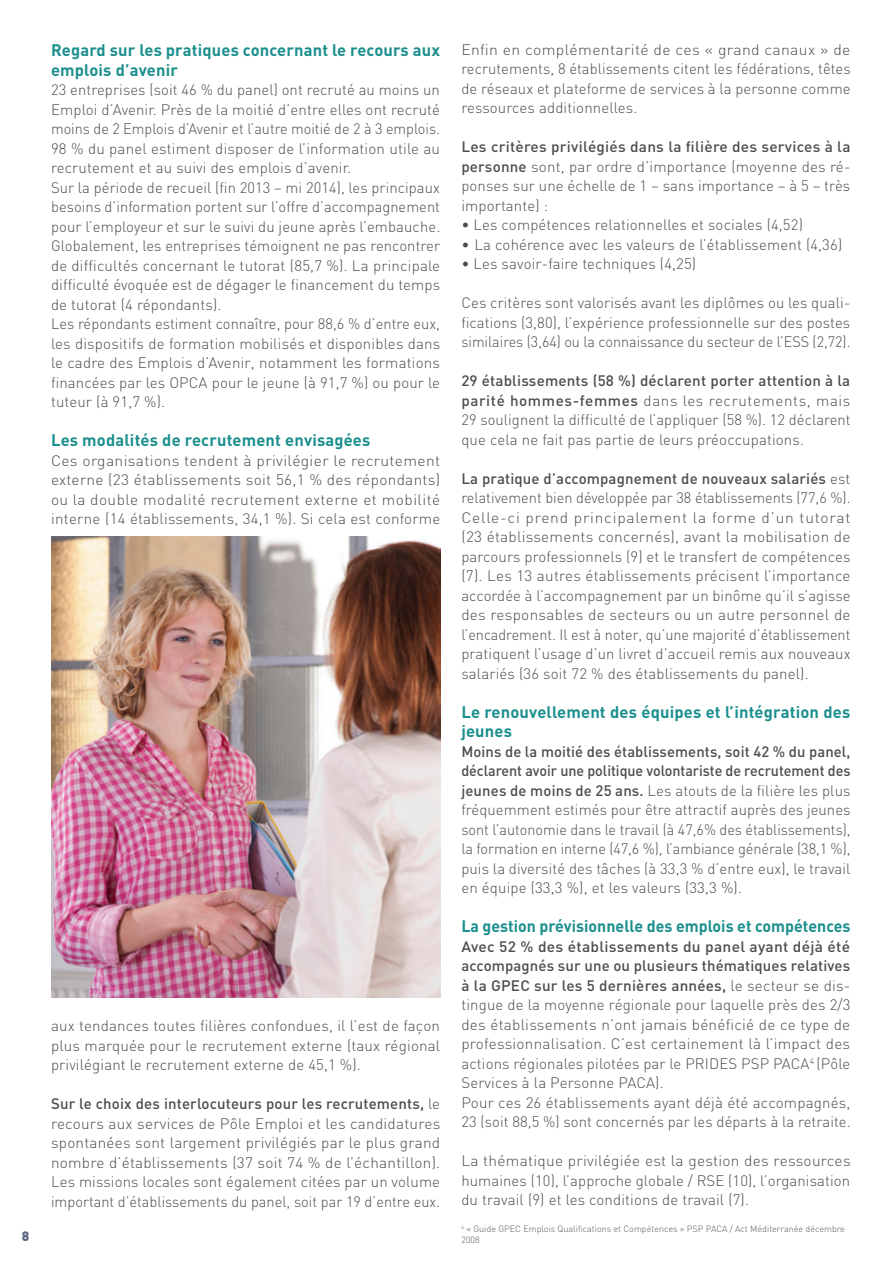
<style>
.page{position:relative;width:893px;height:1263px;background:#fff}
.page>*{position:absolute;margin:0;border:0;box-sizing:border-box;transform-origin:0 0}
.t1{font:700 16.5px/19.5px "DIN";letter-spacing:.01em;color:#1b8f8d}
.t2{font:300 15px/19.5px "DIN";letter-spacing:.01em;color:#4b4c4d;text-align:justify}
.t3{font:300 15px/19.5px "DIN";letter-spacing:.01em;color:#4b4c4d;text-align:justify;scale:1.04 1}
.t4{font:300 15px/19.5px "DIN";letter-spacing:.01em;color:#4b4c4d;text-align:justify;scale:1.05 1}
.t5{font:900 13.5px "DIN";color:#5d677f}
.NOTE_BAS_DE_PAGE{font:300 9px/10.8px "DIN";color:#5a5a5d}
.s1{font-weight:500}
</style>
<div class="page">
<img style="left:51px;top:536px;width:389px;height:461px">
<p class="t5" style="left:22px;top:1227px;width:9px">8</p>
<p class="t1" style="left:51px;top:40px;width:391px">Regard sur les pratiques concernant le recours aux emplois d’avenir</p>
<p class="t2" style="left:51px;top:80px;width:391px">23 entreprises (soit 46 % du panel) ont recruté au moins un Emploi d’Avenir. Près de la moitié d’entre elles ont recruté moins de 2 Emplois d’Avenir et l’autre moitié de 2 à 3 emplois.<br>98 % du panel estiment disposer de l’information utile au recrutement et au suivi des emplois d’avenir.</p>
<p class="t2" style="left:51px;top:177px;width:391px">Sur la période de recueil (fin 2013 – mi 2014), les principaux besoins d’information portent sur l’offre d’accompagnement pour l’employeur et sur le suivi du jeune après l’embauche.<br>Globalement, les entreprises témoignent ne pas rencontrer de difficultés concernant le tutorat (85,7 %). La principale difficulté évoquée est de dégager le financement du temps de tutorat (4 répondants).</p>
<p class="t2" style="left:51px;top:314px;width:391px">Les répondants estiment connaître, pour 88,6 % d’entre eux, les dispositifs de formation mobilisés et disponibles dans le cadre des Emplois d’Avenir, notamment les formations financées par les OPCA pour le jeune (à 91,7 %) ou pour le tuteur (à 91,7 %).</p>
<p class="t1" style="left:51px;top:430px;width:321px">Les modalités de recrutement envisagées</p>
<p class="t3" style="left:51px;top:450px;width:376px">Ces organisations tendent à privilégier le recrutement externe (23 établissements soit 56,1 % des répondants) ou la double modalité recrutement externe et mobilité interne (14 établissements, 34,1 %). Si cela est conforme</p>
<p class="t2" style="left:51px;top:1016px;width:391px">aux tendances toutes filières confondues, il l’est de façon plus marquée pour le recrutement externe (taux régional privilégiant le recrutement externe de 45,1 %).</p>
<p class="t2" style="left:51px;top:1094px;width:391px"><span class="s1">Sur le choix des interlocuteurs pour les recrutements,</span> le recours aux services de Pôle Emploi et les candidatures spontanées sont largement privilégiés par le plus grand nombre d’établissements (37 soit 74 % de l’échantillon).<br>Les missions locales sont également citées par un volume important d’établissements du panel, soit par 19 d’entre eux.</p>
<p class="t4" style="left:461px;top:39px;width:372px">Enfin en complémentarité de ces « grand canaux » de recrutements, 8 établissements citent les fédérations, têtes de réseaux et plateforme de services à la personne comme ressources additionnelles.</p>
<p class="t2" style="left:461px;top:137px;width:391px"><span class="s1">Les critères privilégiés dans la filière des services à la personne</span> sont, par ordre d’importance (moyenne des ré&shy;ponses sur une échelle de 1 – sans importance – à 5 – très importante) :</p>
<p class="t2" style="left:461px;top:215px;width:343px">• Les compétences relationnelles et sociales (4,52)</p>
<p class="t2" style="left:461px;top:234px;width:382px">• La cohérence avec les valeurs de l’établissement (4,36)</p>
<p class="t2" style="left:461px;top:254px;width:236px">• Les savoir-faire techniques (4,25)</p>
<p class="t2" style="left:461px;top:293px;width:391px">Ces critères sont valorisés avant les diplômes ou les quali&shy;fications (3,80), l’expérience professionnelle sur des postes similaires (3,64) ou la connaissance du secteur de l’ESS (2,72).</p>
<p class="t2" style="left:461px;top:371px;width:391px"><span class="s1">29 établissements (58 %) déclarent porter attention à la parité hommes-femmes</span> dans les recrutements, mais 29 soulignent la difficulté de l’appliquer (58 %). 12 déclarent que cela ne fait pas partie de leurs préoccupations.</p>
<p class="t2" style="left:461px;top:468px;width:391px"><span class="s1">La pratique d’accompagnement de nouveaux salariés</span> est relativement bien développée par 38 établissements (77,6 %).</p>
<p class="t3" style="left:461px;top:507px;width:376px">Celle-ci prend principalement la forme d’un tutorat (23 établissements concernés), avant la mobilisation de parcours professionnels (9) et le transfert de compétences (7). Les 13 autres établissements précisent l’importance accordée à l’accompagnement par un binôme qu’il s’agisse des responsables de secteurs ou un autre personnel de l’encadrement. Il est à noter, qu’une majorité d’établissement pratiquent l’usage d’un livret d’accueil remis aux nouveaux salariés (36 soit 72 % des établissements du panel).</p>
<p class="t1" style="left:461px;top:701px;width:390px">Le renouvellement des équipes et l’intégration des jeunes</p>
<p class="t2" style="left:461px;top:741px;width:391px"><span class="s1">Moins de la moitié des établissements, soit 42 % du panel, déclarent avoir une politique volontariste de recrutement des jeunes de moins de 25 ans.</span> Les atouts de la filière les plus fréquemment estimés pour être attractif auprès des jeunes sont l’autonomie dans le travail (à 47,6% des établissements), la formation en interne (47,6 %), l’ambiance générale (38,1 %), puis la diversité des tâches (à 33,3 % d’entre eux), le travail en équipe (33,3 %), et les valeurs (33,3 %).</p>
<p class="t1" style="left:461px;top:916px;width:391px">La gestion prévisionnelle des emplois et compétences</p>
<p class="t2" style="left:461px;top:936px;width:391px"><span class="s1">Avec 52 % des établissements du panel ayant déjà été accompagnés sur une ou plusieurs thématiques relatives à la GPEC sur les 5 dernières années,</span> le secteur se dis&shy;tingue de la moyenne régionale pour laquelle près des 2/3 des établissements n’ont jamais bénéficié de ce type de professionnalisation. C’est certainement là l’impact des actions régionales pilotées par le PRIDES PSP PACA<sup>4</sup> (Pôle Services à la Personne PACA).</p>
<p class="t2" style="left:461px;top:1092px;width:391px">Pour ces 26 établissements ayant déjà été accompagnés,<br>23 (soit 88,5 %) sont concernés par les départs à la retraite.</p>
<p class="t2" style="left:461px;top:1151px;width:391px">La thématique privilégiée est la gestion des ressources humaines (10), l’approche globale / RSE (10), l’organisation du travail (9) et les conditions de travail (7).</p>
<p class="NOTE_BAS_DE_PAGE" style="left:461px;top:1223px;width:385px"><sup>4</sup> « Guide GPEC Emplois Qualifications et Compétences » PSP PACA / Act Méditerranée décembre<br>2008</p>
</div>
